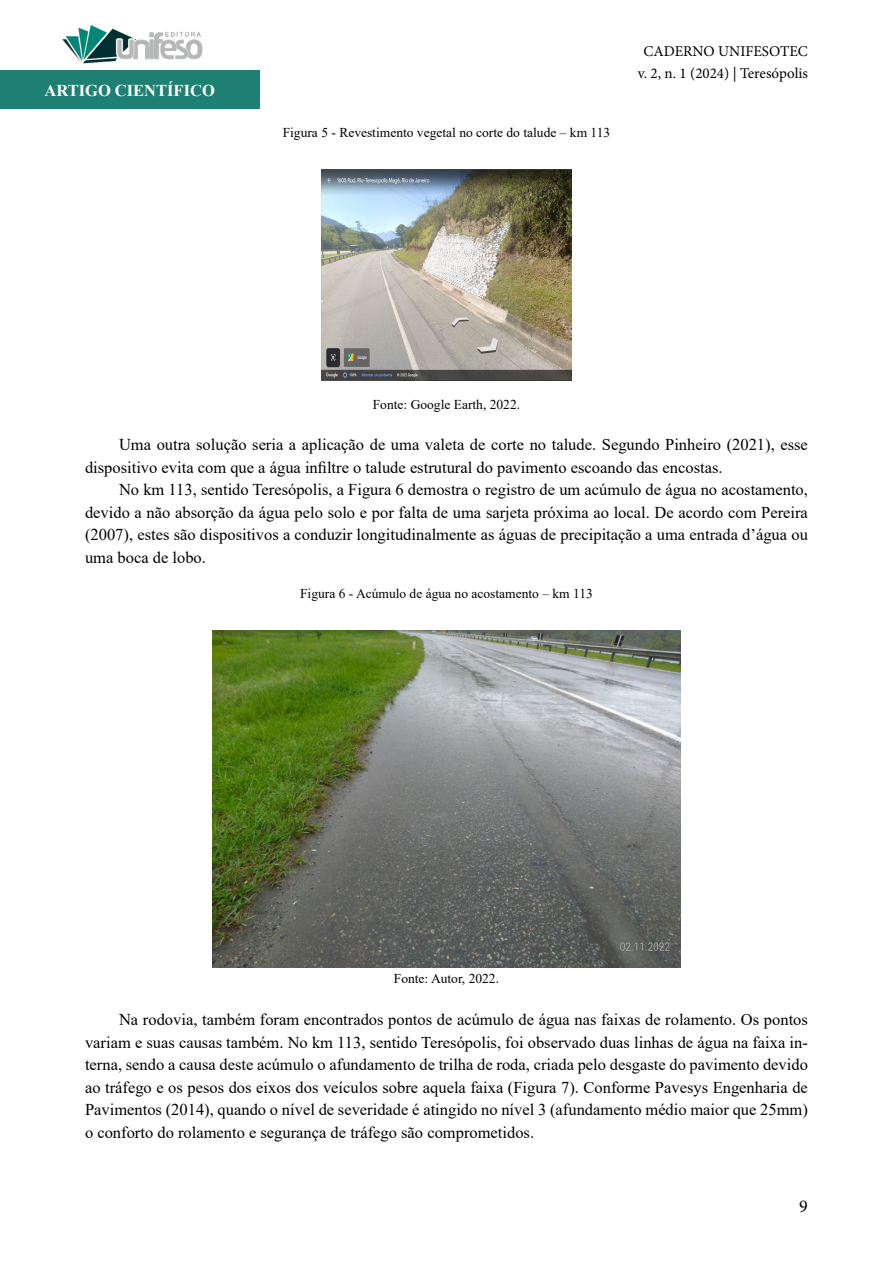
<style>
.page{position:relative;width:893px;height:1263px;background:#fff}
.page>*{position:absolute;margin:0;border:0;box-sizing:border-box;transform-origin:0 0}
.t1{font:18px "Minion Pro";color:#000}
.t2{font:16.5px/22.5px "Times New Roman";color:#000;text-align:justify}
.t3{font:700 16.5px "Times New Roman";color:#fff}
.t4{font:15px/22.5px "Minion Pro";color:#000;text-align:center}
.t5{font:13.5px "Times New Roman";color:#000}
</style>
<div class="page">
<div style="left:0;top:71px;width:259px;height:38px;background:#1e8072"></div>
<img style="left:62px;top:25px;width:141px;height:39px">
<img style="left:321px;top:169px;width:251px;height:212px">
<img style="left:213px;top:630px;width:467px;height:337px">
<p class="t3" style="left:44px;top:78px;width:172px">ARTIGO CIENTÍFICO</p>
<p class="t5" style="left:283px;top:123px;width:329px">Figura 5 - Revestimento vegetal no corte do talude – km 113</p>
<p class="t4" style="left:638px;top:40px;width:172px">CADERNO UNIFESOTEC v. 2, n. 1 (2024) | Teresópolis</p>
<p class="t5" style="left:373px;top:395px;width:149px">Fonte: Google Earth, 2022.</p>
<p class="t2" style="left:85px;top:433px;width:724px;text-indent:34px">Uma outra solução seria a aplicação de uma valeta de corte no talude. Segundo Pinheiro (2021), esse dispositivo evita com que a água infiltre o talude estrutural do pavimento escoando das encostas.</p>
<p class="t2" style="left:85px;top:478px;width:724px;text-indent:34px">No km 113, sentido Teresópolis, a Figura 6 demostra o registro de um acúmulo de água no acostamento, devido a não absorção da água pelo solo e por falta de uma sarjeta próxima ao local. De acordo com Pereira (2007), estes são dispositivos a conduzir longitudinalmente as águas de precipitação a uma entrada d’água ou uma boca de lobo.</p>
<p class="t5" style="left:300px;top:584px;width:294px">Figura 6 - Acúmulo de água no acostamento – km 113</p>
<p class="t5" style="left:394px;top:969px;width:107px">Fonte: Autor, 2022.</p>
<p class="t2" style="left:85px;top:1008px;width:724px;text-indent:34px">Na rodovia, também foram encontrados pontos de acúmulo de água nas faixas de rolamento. Os pontos variam e suas causas também. No km 113, sentido Teresópolis, foi observado duas linhas de água na faixa in&shy;terna, sendo a causa deste acúmulo o afundamento de trilha de roda, criada pelo desgaste do pavimento devido ao tráfego e os pesos dos eixos dos veículos sobre aquela faixa (Figura 7). Conforme Pavesys Engenharia de Pavimentos (2014), quando o nível de severidade é atingido no nível 3 (afundamento médio maior que 25mm) o conforto do rolamento e segurança de tráfego são comprometidos.</p>
<p class="t1" style="left:799px;top:1194px;width:10px">9</p>
</div>
